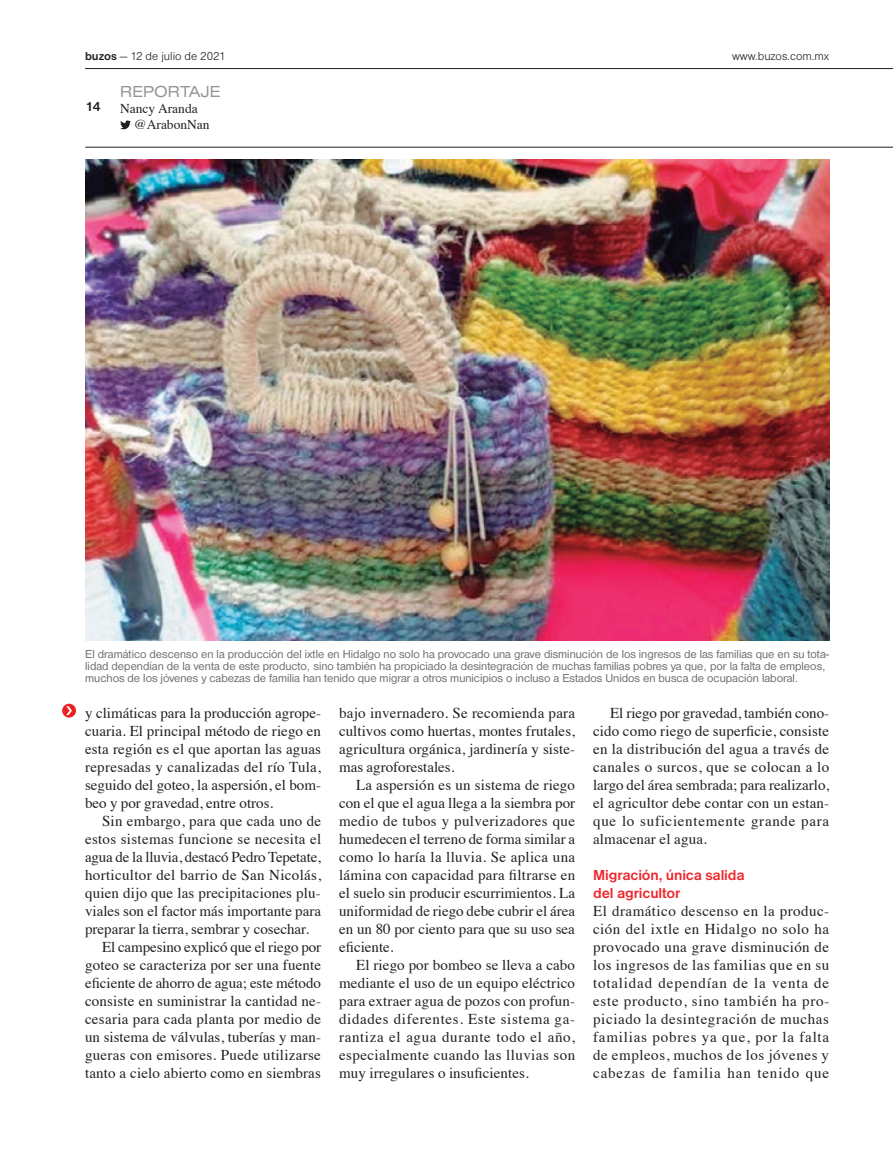
<style>
.page{position:relative;width:893px;height:1149px;background:#fff}
.page>*{position:absolute;margin:0;border:0;box-sizing:border-box;transform-origin:0 0}
.t1{font:16.5px "Nimbus San D Regu Exte";color:#939598}
.t2{font:15px/18px "Times";letter-spacing:.01em;color:#231f20;text-align:justify}
.t3{font:15px "Times";letter-spacing:-.01em;color:#231f20}
.t4{font:700 15px/18px "Nimbus San D";letter-spacing:-.01em;color:#ee292e}
.t5{font:13.5px/16.2px "Times";color:#231f20}
.t6{font:700 13.5px "Nimbus Sans DOT";color:#231f20}
.t7{font:12px/12px "Nimbus San D";color:#6c6d70}
.t8{font:12px "Nimbus Sans DOT Ligh";color:#231f20}
.s1{font-family:"Nimbus Sans DOT";font-weight:700}
</style>
<div class="page">
<svg style="left:120px;top:120px;width:11px;height:9px"></svg>
<hr style="left:85px;top:147px;width:808px;height:1px;background:#231f20">
<hr style="left:85px;top:68px;width:808px;height:1px;background:#231f20">
<div style="left:62px;top:703px;width:14px;height:14px;background:#ee1f23;border-radius:50%"></div>
<svg style="left:66px;top:706px;width:6px;height:9px"></svg>
<img style="left:85px;top:159px;width:744px;height:481px">
<p class="t8" style="left:85px;top:50px;width:142px"><span class="s1">buzos</span> — 12 de julio de 2021</p>
<p class="t8" style="left:732px;top:50px;width:99px">www.buzos.com.mx</p>
<p class="t6" style="left:85px;top:99px;width:17px">14</p>
<p class="t1" style="left:120px;top:82px;width:102px">REPORTAJE</p>
<p class="t5" style="left:134px;top:99px;width:77px;text-indent:-14px">Nancy Aranda @ArabonNan</p>
<p class="t7" style="left:85px;top:648px;width:745px">El dramático descenso en la producción del ixtle en Hidalgo no solo ha provocado una grave disminución de los ingresos de las familias que en su tota&shy;lidad dependían de la venta de este producto, sino también ha propiciado la desintegración de muchas familias pobres ya que, por la falta de empleos, muchos de los jóvenes y cabezas de familia han tenido que migrar a otros municipios o incluso a Estados Unidos en busca de ocupación laboral.</p>
<p class="t2" style="left:85px;top:702px;width:238px">y climáticas para la producción agrope&shy;cuaria. El principal método de riego en esta región es el que aportan las aguas represadas y canalizadas del río Tula, seguido del goteo, la aspersión, el bom&shy;beo y por gravedad, entre otros.</p>
<p class="t2" style="left:102px;top:810px;width:221px">Sin embargo, para que cada uno de</p>
<p class="t2" style="left:85px;top:828px;width:238px">estos sistemas funcione se necesita el</p>
<p class="t3" style="left:85px;top:842px;width:237px">agua de la lluvia, destacó Pedro Tepetate,</p>
<p class="t2" style="left:85px;top:864px;width:238px">horticultor del barrio de San Nicolás,</p>
<p class="t2" style="left:85px;top:882px;width:237px">quien dijo que las precipitaciones plu-</p>
<p class="t2" style="left:85px;top:900px;width:238px">viales son el factor más importante para</p>
<p class="t2" style="left:85px;top:918px;width:226px">preparar la tierra, sembrar y cosechar.</p>
<p class="t2" style="left:102px;top:936px;width:221px">El campesino explicó que el riego por</p>
<p class="t2" style="left:85px;top:954px;width:238px">goteo se caracteriza por ser una fuente</p>
<p class="t2" style="left:85px;top:972px;width:237px">eficiente de ahorro de agua; este método</p>
<p class="t2" style="left:85px;top:990px;width:238px">consiste en suministrar la cantidad ne-</p>
<p class="t2" style="left:85px;top:1008px;width:238px">cesaria para cada planta por medio de</p>
<p class="t2" style="left:85px;top:1026px;width:238px">un sistema de válvulas, tuberías y man-</p>
<p class="t2" style="left:85px;top:1044px;width:237px">gueras con emisores. Puede utilizarse</p>
<p class="t2" style="left:85px;top:1062px;width:237px">tanto a cielo abierto como en siembras</p>
<p class="t2" style="left:339px;top:702px;width:238px">bajo invernadero. Se recomienda para cultivos como huertas, montes frutales, agricultura orgánica, jardinería y siste&shy;mas agroforestales.</p>
<p class="t2" style="left:339px;top:774px;width:238px;text-indent:17px">La aspersión es un sistema de riego con el que el agua llega a la siembra por medio de tubos y pulverizadores que humedecen el terreno de forma similar a como lo haría la lluvia. Se aplica una lámina con capacidad para filtrarse en el suelo sin producir escurrimientos. La uniformidad de riego debe cubrir el área en un 80 por ciento para que su uso sea eficiente.</p>
<p class="t2" style="left:339px;top:954px;width:238px;text-indent:17px">El riego por bombeo se lleva a cabo mediante el uso de un equipo eléctrico para extraer agua de pozos con profun&shy;didades diferentes. Este sistema ga&shy;rantiza el agua durante todo el año, especialmente cuando las lluvias son muy irregulares o insuficientes.</p>
<p class="t2" style="left:593px;top:702px;width:238px;text-indent:17px">El riego por gravedad, también cono&shy;cido como riego de superficie, consiste en la distribución del agua a través de canales o surcos, que se colocan a lo largo del área sembrada; para realizarlo, el agricultor debe contar con un estan&shy;que lo suficientemente grande para almacenar el agua.</p>
<p class="t4" style="left:593px;top:865px;width:153px">Migración, única salida del agricultor</p>
<p class="t2" style="left:593px;top:900px;width:238px">El dramático descenso en la produc&shy;ción del ixtle en Hidalgo no solo ha provocado una grave disminución de los ingresos de las familias que en su totalidad dependían de la venta de este producto, sino también ha pro&shy;piciado la desintegración de muchas familias pobres ya que, por la falta de empleos, muchos de los jóvenes y cabezas de familia han tenido que</p>
</div>
